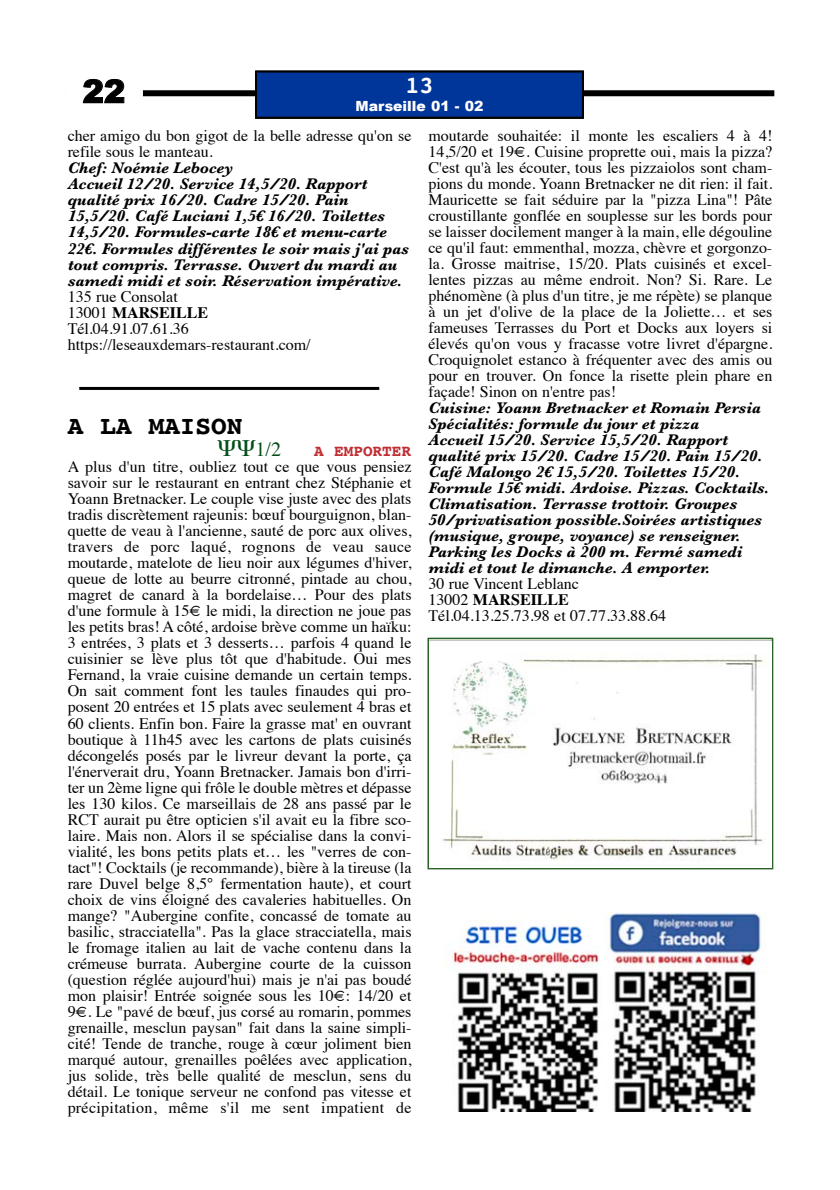
<style>
.page{position:relative;width:840px;height:1190px;background:#fff}
.page>*{position:absolute;margin:0;border:0;box-sizing:border-box;transform-origin:0 0}
.t1{font:900 32px "Arial";color:#000}
.t2{font:700 26px "Courier";color:#000}
.t3{font:700 24px "Courier";color:#fff}
.t4{font:20px "Times";color:#034d17}
.t5{font:16px/16px "Times";color:#000}
.t6{font:italic 700 16px/16px "Baskerville";color:#000}
.t7{font:700 16px "Courier";color:#c02e34}
.t8{font:900 14px "Arial";color:#fff}
.s1{font-weight:700}
</style>
<div class="page">
<div style="left:66px;top:90px;width:708px;height:6px;background:#000"></div>
<img style="left:66px;top:90px;width:76px;height:6px">
<div style="left:258px;top:74px;width:323px;height:42px;background:#003599"></div>
<div style="left:255px;top:71px;width:329px;height:48px;border:2px solid #000"></div>
<hr style="left:79px;top:387px;width:300px;height:3px;background:#000">
<img style="left:429px;top:639px;width:343px;height:222px">
<img style="left:445px;top:913px;width:322px;height:198px">
<h1 class="t1" style="left:83px;top:68px;width:44px">22</h1>
<h3 class="t3" style="left:405px;top:66px;width:30px">13</h3>
<p class="t8" style="left:356px;top:96px;width:129px">Marseille 01 - 02</p>
<p class="t5" style="left:68px;top:127px;width:345px">cher amigo du bon gigot de la belle adresse qu'on se refile sous le manteau.</p>
<p class="t6" style="left:68px;top:160px;width:343px">Chef: Noémie Lebocey<br>Accueil 12/20. Service 14,5/20. Rapport qualité prix 16/20. Cadre 15/20. Pain 15,5/20. Café Luciani 1,5€ 16/20. Toilettes 14,5/20. Formules-carte 18€ et menu-carte 22€. Formules différentes le soir mais j'ai pas tout compris. Terrasse. Ouvert du mardi au samedi midi et soir. Réservation impérative.</p>
<p class="t5" style="left:68px;top:287px;width:245px">135 rue Consolat<br>13001 <span class="s1">MARSEILLE<br></span>Tél.04.91.07.61.36 https://leseauxdemars-restaurant.com/</p>
<p class="t5" style="left:429px;top:126px;width:345px;text-align:justify">moutarde souhaitée: il monte les escaliers 4 à 4!<br>14,5/20 et 19€. Cuisine proprette oui, mais la pizza?<br>C'est qu'à les écouter, tous les pizzaiolos sont cham&shy;pions du monde. Yoann Bretnacker ne dit rien: il fait.<br>Mauricette se fait séduire par la "pizza Lina"! Pâte croustillante gonflée en souplesse sur les bords pour se laisser docilement manger à la main, elle dégouline ce qu'il faut: emmenthal, mozza, chèvre et gorgonzo&shy;la. Grosse maitrise, 15/20. Plats cuisinés et excel&shy;lentes pizzas au même endroit. Non? Si. Rare. Le phénomène (à plus d'un titre, je me répète) se planque à un jet d'olive de la place de la Joliette… et ses fameuses Terrasses du Port et Docks aux loyers si élevés qu'on vous y fracasse votre livret d'épargne.<br>Croquignolet estanco à fréquenter avec des amis ou pour en trouver. On fonce la risette plein phare en façade! Sinon on n'entre pas!</p>
<p class="t6" style="left:429px;top:400px;width:342px">Cuisine: Yoann Bretnacker et Romain Persia Spécialités: formule du jour et pizza<br>Accueil 15/20. Service 15,5/20. Rapport qualité prix 15/20. Cadre 15/20. Pain 15/20.<br>Café Malongo 2€ 15,5/20. Toilettes 15/20.<br>Formule 15€ midi. Ardoise. Pizzas. Cocktails.<br>Climatisation. Terrasse trottoir. Groupes 50/privatisation possible.Soirées artistiques (musique, groupe, voyance) se renseigner.<br>Parking les Docks à 200 m. Fermé samedi midi et tout le dimanche. A emporter.</p>
<p class="t5" style="left:429px;top:574px;width:239px">30 rue Vincent Leblanc<br>13002 <span class="s1">MARSEILLE<br></span>Tél.04.13.25.73.98 et 07.77.33.88.64</p>
<h2 class="t2" style="left:68px;top:405px;width:176px">A LA MAISON</h2>
<p class="t4" style="left:255px;top:431px;width:27px">1/2</p>
<p class="t7" style="left:314px;top:438px;width:98px">A EMPORTER</p>
<p class="t5" style="left:68px;top:457px;width:345px;text-align:justify">A plus d'un titre, oubliez tout ce que vous pensiez savoir sur le restaurant en entrant chez Stéphanie et Yoann Bretnacker. Le couple vise juste avec des plats tradis discrètement rajeunis: bœuf bourguignon, blan&shy;quette de veau à l'ancienne, sauté de porc aux olives, travers de porc laqué, rognons de veau sauce moutarde, matelote de lieu noir aux légumes d'hiver, queue de lotte au beurre citronné, pintade au chou, magret de canard à la bordelaise… Pour des plats d'une formule à 15€ le midi, la direction ne joue pas les petits bras! A côté, ardoise brève comme un haïku:<br>3 entrées, 3 plats et 3 desserts… parfois 4 quand le cuisinier se lève plus tôt que d'habitude. Oui mes Fernand, la vraie cuisine demande un certain temps.<br>On sait comment font les taules finaudes qui pro&shy;posent 20 entrées et 15 plats avec seulement 4 bras et 60 clients. Enfin bon. Faire la grasse mat' en ouvrant boutique à 11h45 avec les cartons de plats cuisinés décongelés posés par le livreur devant la porte, ça l'énerverait dru, Yoann Bretnacker. Jamais bon d'irri&shy;ter un 2ème ligne qui frôle le double mètres et dépasse les 130 kilos. Ce marseillais de 28 ans passé par le RCT aurait pu être opticien s'il avait eu la fibre sco&shy;laire. Mais non. Alors il se spécialise dans la convi&shy;vialité, les bons petits plats et… les "verres de con&shy;tact"! Cocktails (je recommande), bière à la tireuse (la rare Duvel belge 8,5° fermentation haute), et court choix de vins éloigné des cavaleries habituelles. On mange? "Aubergine confite, concassé de tomate au basilic, stracciatella". Pas la glace stracciatella, mais le fromage italien au lait de vache contenu dans la crémeuse burrata. Aubergine courte de la cuisson (question réglée aujourd'hui) mais je n'ai pas boudé mon plaisir! Entrée soignée sous les 10€: 14/20 et 9€. Le "pavé de bœuf, jus corsé au romarin, pommes grenaille, mesclun paysan" fait dans la saine simpli&shy;cité! Tende de tranche, rouge à cœur joliment bien marqué autour, grenailles poêlées avec application, jus solide, très belle qualité de mesclun, sens du détail. Le tonique serveur ne confond pas vitesse et précipitation, même s'il me sent impatient de</p>
</div>
